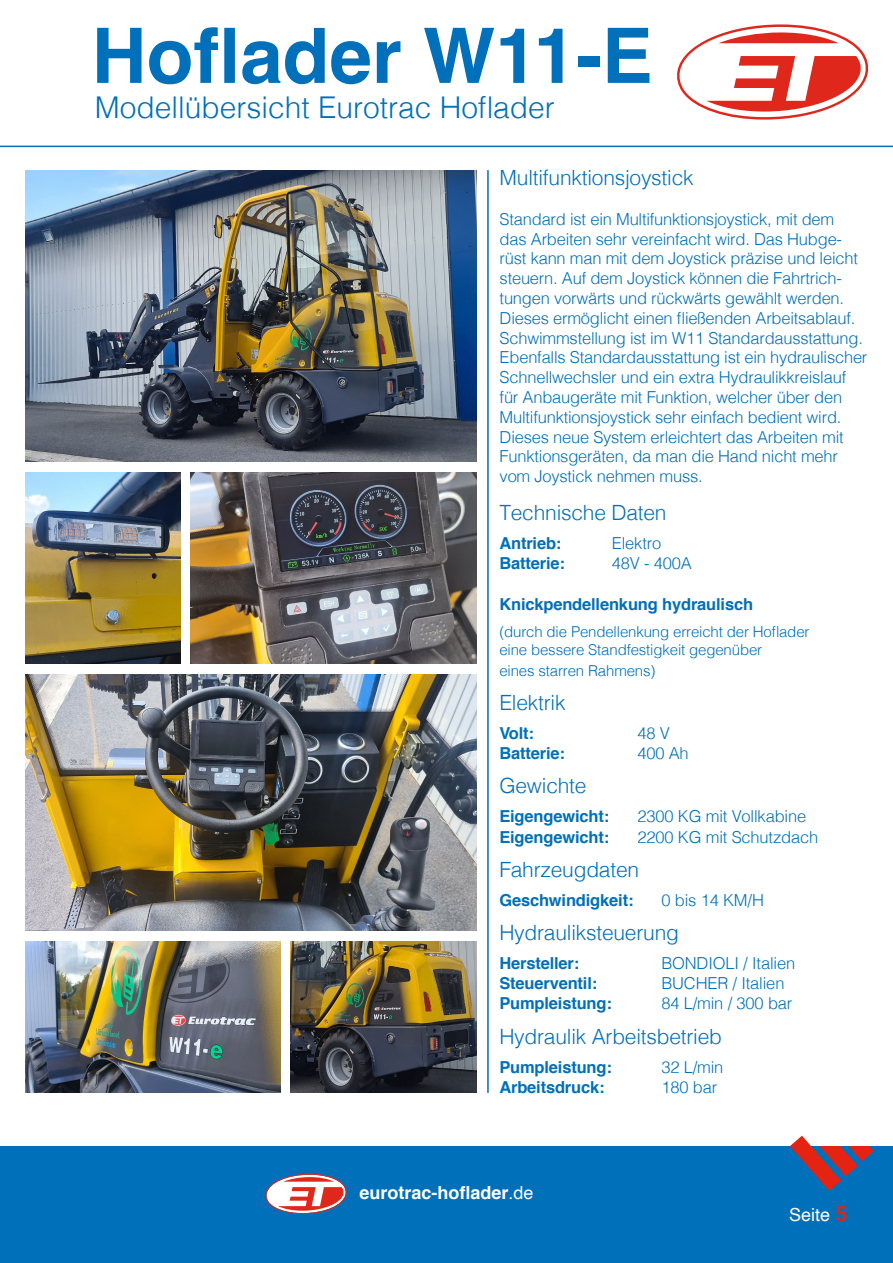
<style>
.page{position:relative;width:893px;height:1263px;background:#fff}
.page>*{position:absolute;margin:0;border:0;box-sizing:border-box;transform-origin:0 0}
.t1{font:700 76.5px "Helvetica";color:#0070ba}
.t2{font:300 30px "Helvetica";color:#0070ba}
.t3{font:300 21px "Helvetica";letter-spacing:-.01em;color:#0070ba}
.t4{font:700 18px "Helvetica";color:#fff}
.t5{font:18px "Helvetica";color:#fff}
.t6{font:300 16.5px/19.8px "Helvetica";letter-spacing:-.015em;color:#0070ba}
.t7{font:700 16.5px "Helvetica";letter-spacing:-.01em;color:#0070ba}
.t8{font:300 15px/18.6px "Helvetica";letter-spacing:-.01em;color:#0070ba}
.s1{font-weight:400}
.s2{font-weight:700;font-size:21px;color:#e42313}
</style>
<div class="page">
<div style="left:0;top:1146px;width:893px;height:117px;background:#0070ba"></div>
<svg style="left:265px;top:1174px;width:82px;height:40px"></svg>
<svg style="left:790px;top:1136px;width:84px;height:55px"></svg>
<img style="left:291px;top:941px;width:186px;height:152px">
<hr style="left:0;top:146px;width:893px;height:1px;background:#0070ba">
<svg style="left:677px;top:24px;width:191px;height:96px"></svg>
<hr style="left:487px;top:170px;width:2px;height:923px;background:#0070ba">
<img style="left:191px;top:472px;width:286px;height:191px">
<img style="left:26px;top:472px;width:154px;height:192px">
<img style="left:26px;top:170px;width:451px;height:292px">
<img style="left:26px;top:941px;width:254px;height:152px">
<img style="left:26px;top:674px;width:451px;height:257px">
<h1 class="t1" style="left:91px;top:-6px;width:563px">Hoflader W11-E</h1>
<h2 class="t2" style="left:95px;top:81px;width:462px">Modellübersicht Eurotrac Hoflader</h2>
<p class="t3" style="left:500px;top:160px;width:195px">Multifunktionsjoystick</p>
<p class="t6" style="left:500px;top:208px;width:369px">Standard ist ein Multifunktionsjoystick, mit dem<br>das Arbeiten sehr vereinfacht wird. Das Hubge&shy;rüst kann man mit dem Joystick präzise und leicht steuern. Auf dem Joystick können die Fahrtrich&shy;tungen vorwärts und rückwärts gewählt werden.<br>Dieses ermöglicht einen fließenden Arbeitsablauf.<br>Schwimmstellung ist im W11 Standardausstattung.<br>Ebenfalls Standardausstattung ist ein hydraulischer Schnellwechsler und ein extra Hydraulikkreislauf für Anbaugeräte mit Funktion, welcher über den Multifunktionsjoystick sehr einfach bedient wird.<br>Dieses neue System erleichtert das Arbeiten mit Funktionsgeräten, da man die Hand nicht mehr vom Joystick nehmen muss.</p>
<p class="t3" style="left:499px;top:494px;width:169px">Technische Daten</p>
<p class="t7" style="left:499px;top:529px;width:64px">Antrieb:</p>
<p class="t6" style="left:612px;top:532px;width:51px">Elektro</p>
<p class="t7" style="left:499px;top:550px;width:67px">Batterie:</p>
<p class="t6" style="left:612px;top:552px;width:82px">48V - 400A</p>
<p class="t7" style="left:499px;top:590px;width:255px">Knickpendellenkung hydraulisch</p>
<p class="t8" style="left:499px;top:621px;width:312px">(durch die Pendellenkung erreicht der Hoflader eine bessere Standfestigkeit gegenüber</p>
<p class="t8" style="left:499px;top:660px;width:158px">eines starren Rahmens)</p>
<p class="t3" style="left:499px;top:684px;width:68px">Elektrik</p>
<p class="t7" style="left:499px;top:719px;width:36px">Volt:</p>
<p class="t6" style="left:637px;top:722px;width:34px">48 V</p>
<p class="t7" style="left:499px;top:740px;width:67px">Batterie:</p>
<p class="t6" style="left:637px;top:742px;width:53px">400 Ah</p>
<p class="t3" style="left:499px;top:768px;width:89px">Gewichte</p>
<p class="t7" style="left:499px;top:803px;width:111px">Eigengewicht:</p>
<p class="t6" style="left:637px;top:805px;width:170px">2300 KG mit Vollkabine</p>
<p class="t7" style="left:499px;top:823px;width:111px">Eigengewicht:</p>
<p class="t6" style="left:637px;top:825px;width:182px">2200 KG mit Schutzdach</p>
<p class="t3" style="left:499px;top:851px;width:141px">Fahrzeugdaten</p>
<p class="t7" style="left:499px;top:886px;width:136px">Geschwindigkeit:</p>
<p class="t6" style="left:661px;top:889px;width:104px">0 bis 14 KM/H</p>
<p class="t3" style="left:499px;top:914px;width:181px">Hydrauliksteuerung</p>
<p class="t7" style="left:499px;top:949px;width:81px">Hersteller:</p>
<p class="t6" style="left:661px;top:952px;width:135px">BONDIOLI / Italien</p>
<p class="t7" style="left:499px;top:970px;width:99px">Steuerventil:</p>
<p class="t6" style="left:661px;top:972px;width:125px">BUCHER / Italien</p>
<p class="t7" style="left:499px;top:990px;width:114px">Pumpleistung:</p>
<p class="t6" style="left:661px;top:992px;width:133px">84 L/min / 300 bar</p>
<p class="t3" style="left:499px;top:1018px;width:224px">Hydraulik Arbeitsbetrieb</p>
<p class="t7" style="left:499px;top:1053px;width:114px">Pumpleistung:</p>
<p class="t6" style="left:661px;top:1055px;width:64px">32 L/min</p>
<p class="t7" style="left:499px;top:1074px;width:107px">Arbeitsdruck:</p>
<p class="t6" style="left:661px;top:1076px;width:57px">180 bar</p>
<p class="t4" style="left:359px;top:1178px;width:176px">eurotrac-hoflader<span class="s1">.de</span></p>
<p class="t5" style="left:789px;top:1201px;width:60px">Seite <span class="s2">5</span></p>
</div>
